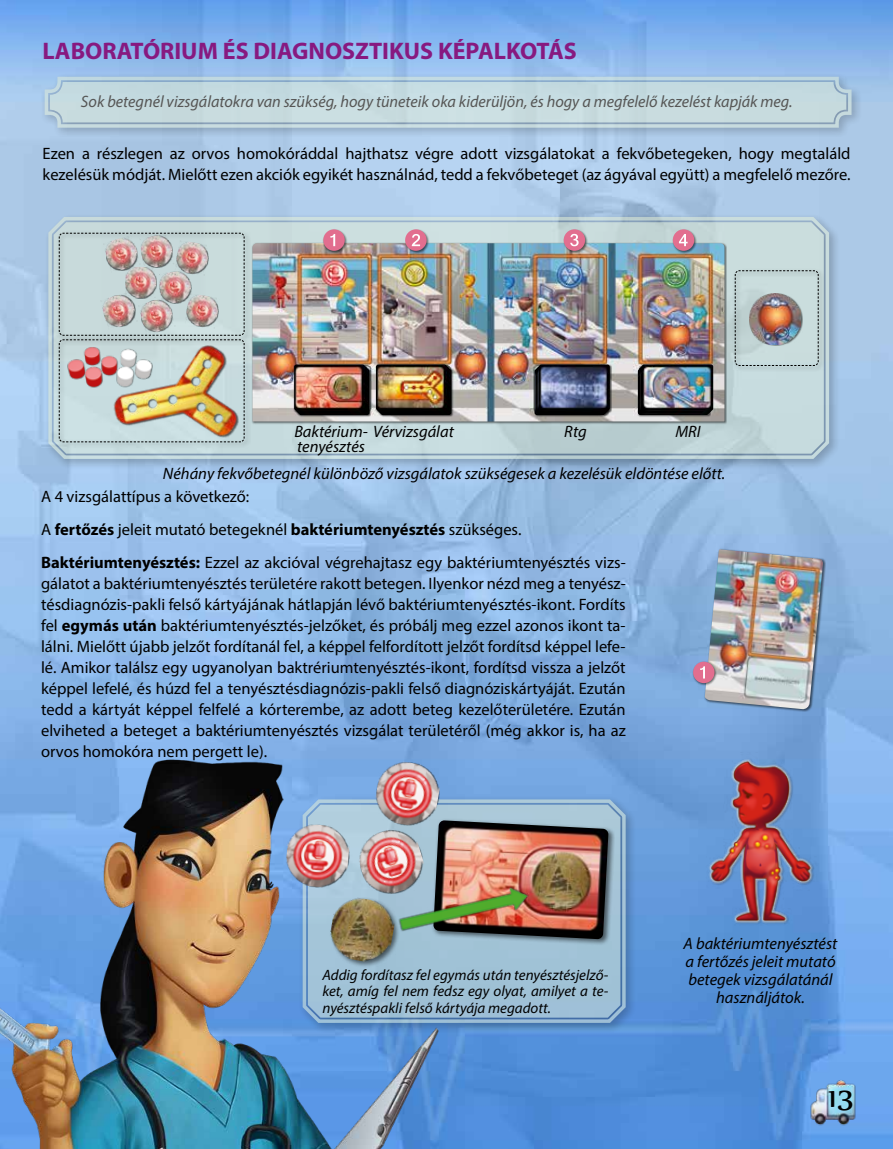
<style>
.page{position:relative;width:893px;height:1149px;background:#fff}
.page>*{position:absolute;margin:0;border:0;box-sizing:border-box;transform-origin:0 0}
.t1{font:33px "Nyala";color:#000;scale:1.1 1}
.t2{font:700 24px "Myriad Pro";color:#871980}
.t3{font:16.5px/21px "Myriad Pro";color:#000}
.t4{font:italic 16.5px/18px "Myriad Pro";color:#000}
.t5{font:italic 16.5px "Myriad Pro";color:#565655}
.t6{font:italic 15px/16.5px "Myriad Pro";color:#000;text-align:justify}
.s1{font-weight:700}
</style>
<div class="page">
<img style="left:0;top:0;width:893px;height:1148px">
<img style="left:0;top:689px;width:532px;height:459px">
<div style="left:44px;top:213px;width:796px;height:257px;background:#000;opacity:.55"></div>
<svg style="left:45px;top:214px;width:787px;height:248px;background:#bad0d7"></svg>
<div style="left:55px;top:224px;width:767px;height:228px;border:3px solid #e8f0d2;border-radius:11px"></div>
<div style="left:41px;top:73px;width:822px;height:66px;background:#000;opacity:.55"></div>
<svg style="left:43px;top:75px;width:810px;height:54px;background:#bdd4dd"></svg>
<div style="left:52px;top:84px;width:792px;height:37px;border:3px solid #e8f0d2;border-radius:12px"></div>
<div style="left:56px;top:337px;width:195px;height:111px;background:#000;opacity:.55"></div>
<div style="left:251px;top:242px;width:476px;height:182px;background:#000;opacity:.55"></div>
<img style="left:252px;top:243px;width:472px;height:178px">
<div style="left:298px;top:368px;width:74px;height:49px;background:#000;opacity:.55"></div>
<div style="left:380px;top:368px;width:73px;height:49px;background:#000;opacity:.55"></div>
<div style="left:297px;top:367px;width:73px;height:49px;background:#000"></div>
<div style="left:295px;top:365px;width:74px;height:49px;background:#000"></div>
<div style="left:294px;top:364px;width:73px;height:49px;background:#000"></div>
<img style="left:294px;top:364px;width:71px;height:46px">
<div style="left:378px;top:367px;width:74px;height:49px;background:#000"></div>
<div style="left:377px;top:365px;width:73px;height:49px;background:#000"></div>
<div style="left:375px;top:364px;width:74px;height:49px;background:#000"></div>
<img style="left:376px;top:364px;width:71px;height:46px">
<div style="left:534px;top:368px;width:73px;height:49px;background:#000;opacity:.55"></div>
<div style="left:535px;top:367px;width:74px;height:49px;background:#000"></div>
<div style="left:537px;top:365px;width:73px;height:49px;background:#000;opacity:.55"></div>
<div style="left:538px;top:364px;width:74px;height:49px;background:#000;opacity:.55"></div>
<img style="left:539px;top:364px;width:71px;height:46px">
<div style="left:637px;top:368px;width:74px;height:49px;background:#000;opacity:.55"></div>
<img style="left:638px;top:369px;width:71px;height:46px">
<img style="left:639px;top:367px;width:71px;height:46px">
<img style="left:640px;top:366px;width:72px;height:46px">
<img style="left:642px;top:364px;width:71px;height:46px">
<div style="left:323px;top:229px;width:25px;height:25px;background:#000;opacity:.55"></div>
<div style="left:323px;top:229px;width:22px;height:22px;background:#e26e8f;border-radius:50%"></div>
<svg style="left:330px;top:234px;width:5px;height:12px"></svg>
<div style="left:405px;top:229px;width:25px;height:25px;background:#000;opacity:.55"></div>
<div style="left:405px;top:229px;width:22px;height:22px;background:#e26e8f;border-radius:50%"></div>
<svg style="left:412px;top:234px;width:8px;height:12px"></svg>
<div style="left:563px;top:229px;width:25px;height:25px;background:#000;opacity:.55"></div>
<div style="left:564px;top:229px;width:21px;height:22px;background:#e26e8f;border-radius:50%"></div>
<svg style="left:570px;top:234px;width:9px;height:12px"></svg>
<div style="left:672px;top:229px;width:25px;height:25px;background:#000;opacity:.55"></div>
<div style="left:673px;top:229px;width:21px;height:22px;background:#e26e8f;border-radius:50%"></div>
<svg style="left:679px;top:234px;width:9px;height:12px"></svg>
<img style="left:98px;top:342px;width:150px;height:121px">
<div style="left:56px;top:230px;width:195px;height:112px;background:#000;opacity:.55"></div>
<img style="left:59px;top:232px;width:186px;height:210px">
<div style="left:732px;top:268px;width:93px;height:104px;background:#bfd2d4"></div>
<img style="left:734px;top:270px;width:85px;height:96px">
<div style="left:704px;top:548px;width:122px;height:164px;background:#000;opacity:.55"></div>
<img style="left:705px;top:549px;width:118px;height:160px">
<div style="left:692px;top:661px;width:26px;height:25px;background:#000;opacity:.55"></div>
<div style="left:693px;top:661px;width:21px;height:22px;background:#e26e8f;border-radius:50%"></div>
<svg style="left:700px;top:666px;width:5px;height:12px"></svg>
<img style="left:671px;top:752px;width:179px;height:179px">
<div style="left:299px;top:795px;width:338px;height:238px;background:#000;opacity:.55"></div>
<svg style="left:299px;top:796px;width:330px;height:229px;background:#78a2cc"></svg>
<svg style="left:308px;top:803px;width:312px;height:214px;background:#a0c1d6"></svg>
<div style="left:432px;top:818px;width:183px;height:127px;background:#000;opacity:.55"></div>
<img style="left:433px;top:820px;width:175px;height:118px">
<img style="left:372px;top:757px;width:71px;height:72px">
<img style="left:284px;top:822px;width:67px;height:66px">
<div style="left:329px;top:896px;width:71px;height:71px;background:#000;opacity:.55"></div>
<img style="left:326px;top:893px;width:72px;height:72px">
<img style="left:353px;top:822px;width:77px;height:77px">
<img style="left:389px;top:862px;width:164px;height:86px">
<img style="left:790px;top:1060px;width:85px;height:85px">
<h2 class="t2" style="left:43px;top:36px;width:536px">LABORATÓRIUM ÉS DIAGNOSZTIKUS KÉPALKOTÁS</h2>
<p class="t5" style="left:81px;top:91px;width:713px">Sok betegnél vizsgálatokra van szükség, hogy tüneteik oka kiderüljön, és hogy a megfelelő kezelést kapják meg.</p>
<p class="t3" style="left:43px;top:142px;width:809px">Ezen a részlegen az orvos homokóráddal hajthatsz végre adott vizsgálatokat a fekvőbetegeken, hogy megtaláld kezelésük módját. Mielőtt ezen akciók egyikét használnád, tedd a fekvőbeteget (az ágyával együtt) a megfelelő mezőre.</p>
<p class="t4" style="left:294px;top:423px;width:161px;line-height:15px">Baktérium- Vérvizsgálat tenyésztés</p>
<p class="t4" style="left:564px;top:421px;width:24px">Rtg</p>
<p class="t4" style="left:675px;top:421px;width:27px">MRI</p>
<p class="t4" style="left:163px;top:464px;width:564px">Néhány fekvőbetegnél különböző vizsgálatok szükségesek a kezelésük eldöntése előtt.</p>
<p class="t3" style="left:41px;top:479px;width:586px;line-height:33px">A 4 vizsgálattípus a következő:<br>A <span class="s1">fertőzés</span> jeleit mutató betegeknél <span class="s1">baktériumtenyésztés</span> szükséges.<br><span class="s1">Baktériumtenyésztés:</span> Ezzel az akcióval végrehajtasz egy baktériumtenyésztés vizs-</p>
<p class="t3" style="left:41px;top:572px;width:586px;text-align:justify">gálatot a baktériumtenyésztés területére rakott betegen. Ilyenkor nézd meg a tenyész&shy;tésdiagnózis-pakli felső kártyájának hátlapján lévő baktériumtenyésztés-ikont. Fordíts fel <span class="s1">egymás után</span> baktériumtenyésztés-jelzőket, és próbálj meg ezzel azonos ikont ta&shy;lálni. Mielőtt újabb jelzőt fordítanál fel, a képpel felfordított jelzőt fordítsd képpel lefe&shy;lé. Amikor találsz egy ugyanolyan baktrériumtenyésztés-ikont, fordítsd vissza a jelzőt képpel lefelé, és húzd fel a tenyésztésdiagnózis-pakli felső diagnóziskártyáját. Ezután tedd a kártyát képpel felfelé a kórterembe, az adott beteg kezelőterületére. Ezután elviheted a beteget a baktériumtenyésztés vizsgálat területéről (még akkor is, ha az orvos homokóra nem pergett le).</p>
<p class="t6" style="left:322px;top:966px;width:287px">Addig fordítasz fel egymás után tenyésztésjelző&shy;ket, amíg fel nem fedsz egy olyat, amilyet a te&shy;nyésztéspakli felső kártyája megadott.</p>
<p class="t4" style="left:684px;top:934px;width:155px;text-align:center">A baktériumtenyésztést a fertőzés jeleit mutató betegek vizsgálatánál használjátok.</p>
<h1 class="t1" style="left:828px;top:1076px;width:25px">13</h1>
</div>
